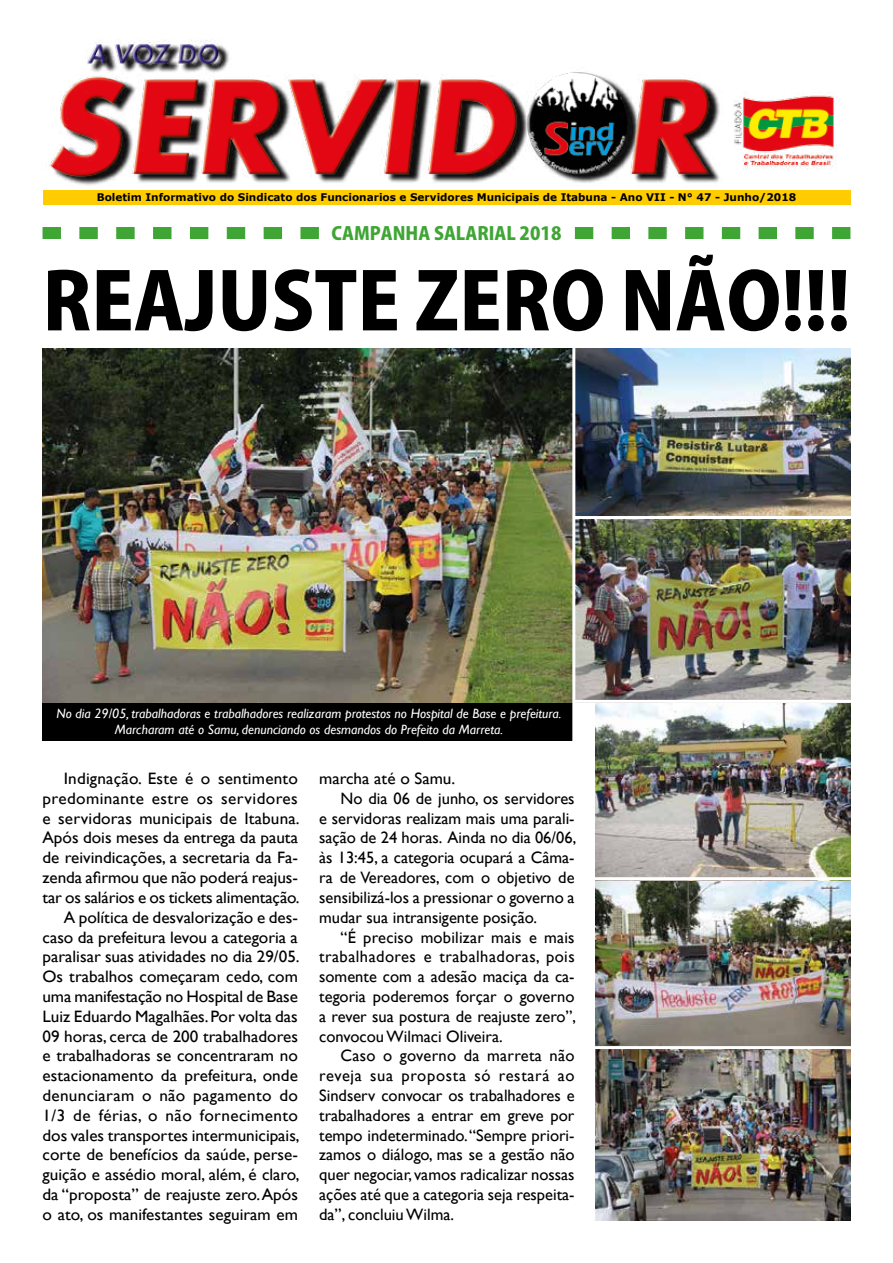
<style>
.page{position:relative;width:893px;height:1263px;background:#fff}
.page>*{position:absolute;margin:0;border:0;box-sizing:border-box;transform-origin:0 0}
.t1{font:800 78px "Koz Go Pro";color:#000}
.t2{font:800 18px "Koz Go Pro";color:#3fa535}
.t3{font:16.5px/19.8px "Gill Sans";color:#000;text-align:right;scale:1.04 1}
.t4{font:16.5px "Gill Sans";color:#000}
.t5{font:16.5px "Gill Sans";letter-spacing:.03em;color:#000}
.t6{font:16.5px "Gill Sans";letter-spacing:.04em;color:#000}
.t7{font:16.5px "Gill Sans";letter-spacing:.02em;color:#000}
.t8{font:italic 13.5px/16.2px "Gill Sans";color:#fff;text-align:center}
.t9{font:700 10.5px "Verdana";color:#000}
</style>
<div class="page">
<img style="left:575px;top:348px;width:276px;height:168px">
<div style="left:43px;top:190px;width:807px;height:15px;background:#fc0"></div>
<img style="left:49px;top:40px;width:787px;height:145px">
<svg style="left:43px;top:227px;width:276px;height:12px"></svg>
<svg style="left:575px;top:227px;width:275px;height:12px"></svg>
<div style="left:43px;top:702px;width:531px;height:38px;background:#000"></div>
<img style="left:43px;top:348px;width:529px;height:355px">
<img style="left:595px;top:703px;width:256px;height:517px">
<img style="left:575px;top:519px;width:276px;height:181px">
<hr style="left:574px;top:877px;width:278px;height:3px;background:#fff">
<hr style="left:574px;top:1046px;width:278px;height:3px;background:#fff">
<hr style="left:572px;top:348px;width:3px;height:394px;background:#fff">
<p class="t9" style="left:97px;top:190px;width:701px">Boletim Informativo do Sindicato dos Funcionarios e Servidores Municipais de Itabuna - Ano VII - N° 47 - Junho/2018</p>
<p class="t2" style="left:332px;top:222px;width:231px">CAMPANHA SALARIAL 2018</p>
<h1 class="t1" style="left:43px;top:251px;width:809px">REAJUSTE ZERO NÃO!!!</h1>
<p class="t8" style="left:56px;top:705px;width:507px">No dia 29/05, trabalhadoras e trabalhadores realizaram protestos no Hospital de Base e prefeitura.<br>Marcharam até o Samu, denunciando os desmandos do Prefeito da Marreta.</p>
<p class="t3" style="left:43px;top:769px;width:249px">Indignação. Este é o sentimento predominante estre os servidores e servidoras municipais de Itabuna.<br>Após dois meses da entrega da pauta de reivindicações, a secretaria da Fa&shy;zenda afirmou que não poderá reajus&shy;tar os salários e os tickets alimentação.<br>A política de desvalorização e des&shy;caso da prefeitura levou a categoria a paralisar suas atividades no dia 29/05.<br>Os trabalhos começaram cedo, com uma manifestação no Hospital de Base Luiz Eduardo Magalhães. Por volta das 09 horas, cerca de 200 trabalhadores e trabalhadoras se concentraram no estacionamento da prefeitura, onde denunciaram o não pagamento do 1/3 de férias, o não fornecimento dos vales transportes intermunicipais, corte de benefícios da saúde, perse&shy;guição e assédio moral, além, é claro, da “proposta” de reajuste zero. Após o ato, os manifestantes seguiram em</p>
<p class="t3" style="left:319px;top:769px;width:132px">marcha até o Samu.</p>
<p class="t4" style="left:340px;top:789px;width:236px">No dia 06 de junho, os servidores</p>
<p class="t4" style="left:319px;top:808px;width:257px">e servidoras realizam mais uma parali-</p>
<p class="t4" style="left:319px;top:828px;width:259px">sação de 24 horas. Ainda no dia 06/06,</p>
<p class="t4" style="left:319px;top:848px;width:257px">às 13:45, a categoria ocupará a Câma-</p>
<p class="t4" style="left:319px;top:868px;width:257px">ra de Vereadores, com o objetivo de</p>
<p class="t4" style="left:319px;top:888px;width:257px">sensibilizá-los a pressionar o governo a</p>
<p class="t4" style="left:319px;top:907px;width:219px">mudar sua intransigente posição.</p>
<p class="t4" style="left:340px;top:927px;width:236px">“É preciso mobilizar mais e mais</p>
<p class="t5" style="left:319px;top:947px;width:257px">trabalhadores e trabalhadoras, pois</p>
<p class="t4" style="left:319px;top:967px;width:257px">somente com a adesão maciça da ca-</p>
<p class="t4" style="left:319px;top:987px;width:257px">tegoria poderemos forçar o governo</p>
<p class="t4" style="left:319px;top:1006px;width:259px">a rever sua postura de reajuste zero”,</p>
<p class="t4" style="left:319px;top:1026px;width:185px">convocou Wilmaci Oliveira.</p>
<p class="t7" style="left:340px;top:1046px;width:236px">Caso o governo da marreta não</p>
<p class="t6" style="left:319px;top:1066px;width:257px">reveja sua proposta só restará ao</p>
<p class="t4" style="left:319px;top:1086px;width:257px">Sindserv convocar os trabalhadores e</p>
<p class="t4" style="left:319px;top:1105px;width:257px">trabalhadores a entrar em greve por</p>
<p class="t4" style="left:319px;top:1125px;width:257px">tempo indeterminado. “Sempre priori-</p>
<p class="t4" style="left:319px;top:1145px;width:257px">zamos o diálogo, mas se a gestão não</p>
<p class="t4" style="left:319px;top:1165px;width:257px">quer negociar, vamos radicalizar nossas</p>
<p class="t4" style="left:319px;top:1185px;width:257px">ações até que a categoria seja respeita-</p>
<p class="t4" style="left:319px;top:1204px;width:136px">da”, concluiu Wilma.</p>
</div>
